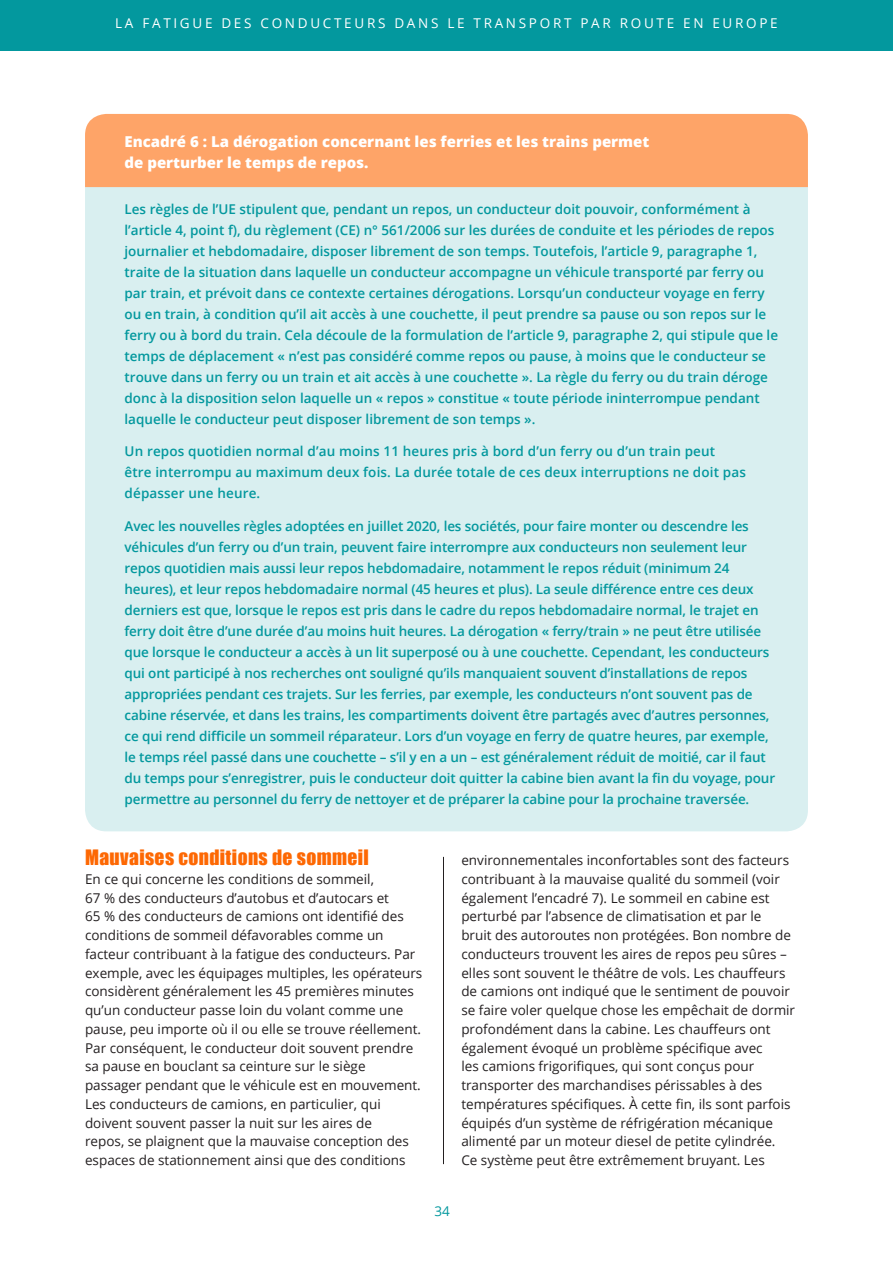
<style>
.page{position:relative;width:893px;height:1263px;background:#fff}
.page>*{position:absolute;margin:0;border:0;box-sizing:border-box;transform-origin:0 0}
._7_C-head{font:19.5px "Impact";letter-spacing:.02em;color:#fd6803}
.SC2_BoxHead{font:800 15px/21px "Open Sans";color:#fff}
.SC1_Boxtext{font:600 13.5px/21px "Open Sans";letter-spacing:-.01em;color:#03989e}
._1_fullout{font:13.5px/18.8px "Open Sans";color:#231f20}
.SC1_Boxtext-2{font:600 13.5px/21px "Open Sans";letter-spacing:.01em;color:#03989e}
.Runninghead{font:13.5px "Open Sans";letter-spacing:.2em;color:#fff}
.t1{font:13.5px "Open Sans";color:#03989e}
</style>
<div class="page">
<div style="left:0;top:0;width:893px;height:51px;background:#03989e"></div>
<div style="left:85px;top:187px;width:723px;height:644px;background:#d9eff0"></div>
<div style="left:85px;top:114px;width:723px;height:73px;background:#fea468"></div>
<hr style="left:443px;top:857px;width:1px;height:307px;background:#231f20">
<p class="Runninghead" style="left:115px;top:14px;width:664px">LA FATIGUE DES CONDUCTEURS DANS LE TRANSPORT PAR ROUTE EN EUROPE</p>
<p class="SC2_BoxHead" style="left:125px;top:130px;width:526px">Encadré 6 : La dérogation concernant les ferries et les trains permet de perturber le temps de repos.</p>
<p class="SC1_Boxtext" style="left:125px;top:198px;width:655px">Les règles de l’UE stipulent que, pendant un repos, un conducteur doit pouvoir, conformément à l’article 4, point f), du règlement (CE) n° 561/2006 sur les durées de conduite et les périodes de repos journalier et hebdomadaire, disposer librement de son temps. Toutefois, l’article 9, paragraphe 1, traite de la situation dans laquelle un conducteur accompagne un véhicule transporté par ferry ou par train, et prévoit dans ce contexte certaines dérogations. Lorsqu’un conducteur voyage en ferry ou en train, à condition qu’il ait accès à une couchette, il peut prendre sa pause ou son repos sur le ferry ou à bord du train. Cela découle de la formulation de l’article 9, paragraphe 2, qui stipule que le temps de déplacement « n’est pas considéré comme repos ou pause, à moins que le conducteur se trouve dans un ferry ou un train et ait accès à une couchette ». La règle du ferry ou du train déroge donc à la disposition selon laquelle un « repos » constitue « toute période ininterrompue pendant laquelle le conducteur peut disposer librement de son temps ».</p>
<p class="SC1_Boxtext-2" style="left:125px;top:441px;width:623px">Un repos quotidien normal d’au moins 11 heures pris à bord d’un ferry ou d’un train peut<br>être interrompu au maximum deux fois. La durée totale de ces deux interruptions ne doit pas dépasser une heure.</p>
<p class="SC1_Boxtext" style="left:125px;top:515px;width:652px">Avec les nouvelles règles adoptées en juillet 2020, les sociétés, pour faire monter ou descendre les véhicules d’un ferry ou d’un train, peuvent faire interrompre aux conducteurs non seulement leur repos quotidien mais aussi leur repos hebdomadaire, notamment le repos réduit (minimum 24 heures), et leur repos hebdomadaire normal (45 heures et plus). La seule différence entre ces deux derniers est que, lorsque le repos est pris dans le cadre du repos hebdomadaire normal, le trajet en ferry doit être d’une durée d’au moins huit heures. La dérogation « ferry/train » ne peut être utilisée que lorsque le conducteur a accès à un lit superposé ou à une couchette. Cependant, les conducteurs qui ont participé à nos recherches ont souligné qu’ils manquaient souvent d’installations de repos appropriées pendant ces trajets. Sur les ferries, par exemple, les conducteurs n’ont souvent pas de cabine réservée, et dans les trains, les compartiments doivent être partagés avec d’autres personnes, ce qui rend difficile un sommeil réparateur. Lors d’un voyage en ferry de quatre heures, par exemple, le temps réel passé dans une couchette – s’il y en a un – est généralement réduit de moitié, car il faut du temps pour s’enregistrer, puis le conducteur doit quitter la cabine bien avant la fin du voyage, pour permettre au personnel du ferry de nettoyer et de préparer la cabine pour la prochaine traversée.</p>
<p class="_7_C-head" style="left:85px;top:842px;width:285px">Mauvaises conditions de sommeil</p>
<p class="_1_fullout" style="left:85px;top:869px;width:339px">En ce qui concerne les conditions de sommeil,<br>67 % des conducteurs d’autobus et d’autocars et<br>65 % des conducteurs de camions ont identifié des conditions de sommeil défavorables comme un facteur contribuant à la fatigue des conducteurs. Par exemple, avec les équipages multiples, les opérateurs considèrent généralement les 45 premières minutes qu’un conducteur passe loin du volant comme une pause, peu importe où il ou elle se trouve réellement.<br>Par conséquent, le conducteur doit souvent prendre sa pause en bouclant sa ceinture sur le siège passager pendant que le véhicule est en mouvement.<br>Les conducteurs de camions, en particulier, qui doivent souvent passer la nuit sur les aires de<br>repos, se plaignent que la mauvaise conception des espaces de stationnement ainsi que des conditions</p>
<p class="_1_fullout" style="left:461px;top:850px;width:335px">environnementales inconfortables sont des facteurs contribuant à la mauvaise qualité du sommeil (voir également l’encadré 7). Le sommeil en cabine est perturbé par l’absence de climatisation et par le<br>bruit des autoroutes non protégées. Bon nombre de conducteurs trouvent les aires de repos peu sûres – elles sont souvent le théâtre de vols. Les chauffeurs de camions ont indiqué que le sentiment de pouvoir se faire voler quelque chose les empêchait de dormir profondément dans la cabine. Les chauffeurs ont également évoqué un problème spécifique avec<br>les camions frigorifiques, qui sont conçus pour transporter des marchandises périssables à des températures spécifiques. À cette fin, ils sont parfois équipés d’un système de réfrigération mécanique alimenté par un moteur diesel de petite cylindrée.<br>Ce système peut être extrêmement bruyant. Les</p>
<p class="t1" style="left:434px;top:1202px;width:17px">34</p>
</div>
